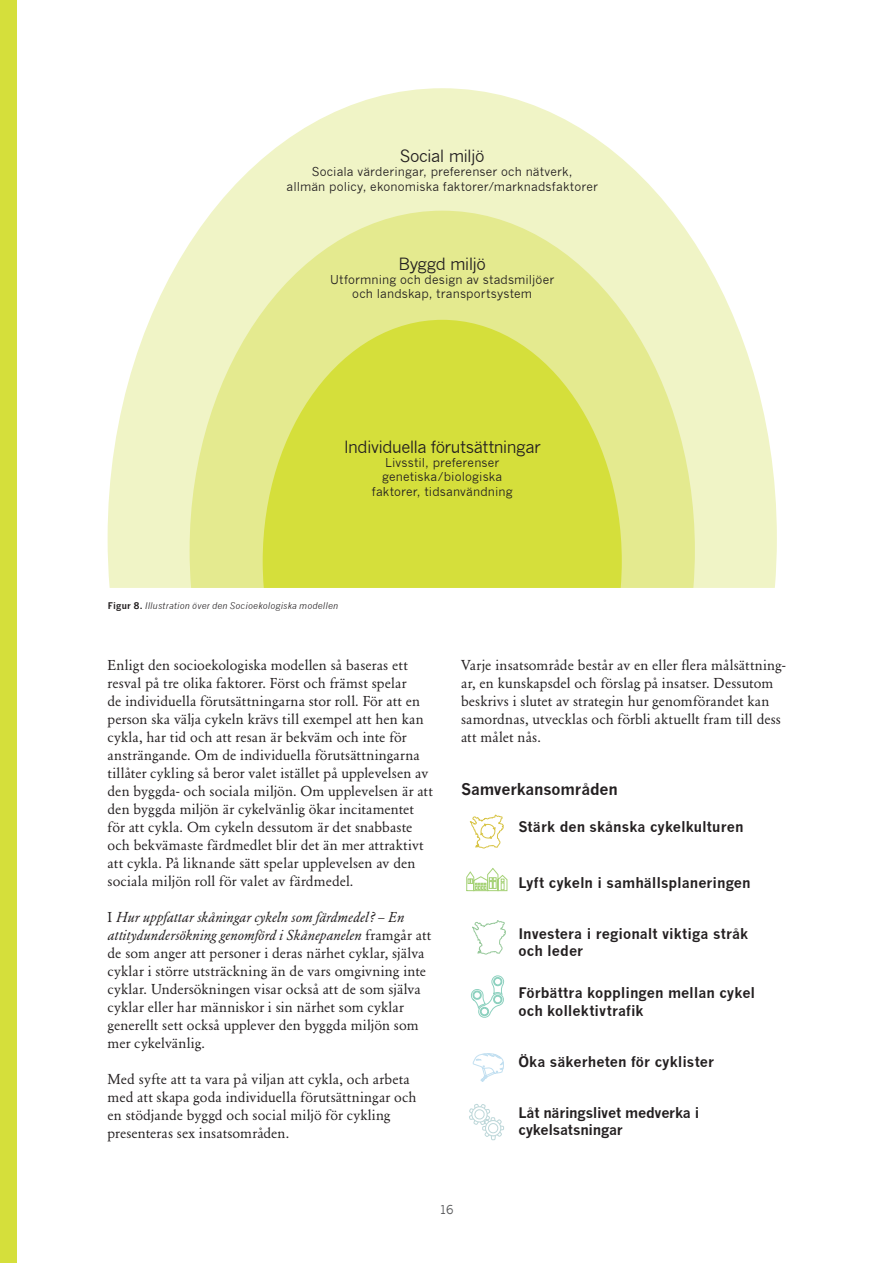
<style>
.page{position:relative;width:893px;height:1263px;background:#fff}
.page>*{position:absolute;margin:0;border:0;box-sizing:border-box;transform-origin:0 0}
.t1{font:16.5px "News Gothic";letter-spacing:-.035em;color:#231f20}
.t2{font:700 15.75px "News Gothic";letter-spacing:-.015em;color:#231f20}
.t3{font:14.25px/18px "Garamond BE";letter-spacing:.01em;color:#231f20}
.t4{font:700 14.25px/17.1px "News Gothic";color:#231f20}
.t5{font:700 14.25px/17.1px "News Gothic";letter-spacing:-.02em;color:#231f20}
.t6{font:12px/14.4px "News Gothic";letter-spacing:.01em;color:#231f20;text-align:center}
.t7{font:12px "News Gothic";color:#57585a}
.t8{font:italic 9px "News Gothic";letter-spacing:.025em;color:#231f20}
.s1{font-weight:700;font-style:normal}
.s2{font-style:italic}
</style>
<div class="page">
<div style="left:0;top:0;width:17px;height:1263px;background:#d5df3b"></div>
<svg style="left:470px;top:814px;width:34px;height:35px"></svg>
<svg style="left:466px;top:868px;width:42px;height:23px"></svg>
<svg style="left:472px;top:920px;width:34px;height:35px"></svg>
<svg style="left:472px;top:1053px;width:32px;height:29px"></svg>
<svg style="left:469px;top:1104px;width:35px;height:37px"></svg>
<svg style="left:471px;top:975px;width:34px;height:43px"></svg>
<svg style="left:108px;top:88px;width:669px;height:500px;fill:#f0f4c6"></svg>
<svg style="left:190px;top:211px;width:505px;height:377px;background:#e8eda4"></svg>
<svg style="left:263px;top:320px;width:359px;height:268px;background:#d7e14b"></svg>
<p class="t1" style="left:400px;top:147px;width:86px">Social miljö</p>
<p class="t6" style="left:287px;top:165px;width:313px">Sociala värderingar, preferenser och nätverk,<br>allmän policy, ekonomiska faktorer/marknadsfaktorer</p>
<p class="t1" style="left:398px;top:254px;width:89px">Byggd miljö</p>
<p class="t6" style="left:330px;top:273px;width:226px">Utformning och design av stadsmiljöer och landskap, transportsystem</p>
<p class="t1" style="left:344px;top:437px;width:198px">Individuella förutsättningar</p>
<p class="t6" style="left:372px;top:455px;width:142px">Livsstil, preferenser genetiska/biologiska faktorer, tidsanvändning</p>
<p class="t8" style="left:108px;top:601px;width:232px"><span class="s1">Figur 8.</span> Illustration över den Socioekologiska modellen</p>
<p class="t3" style="left:108px;top:656px;width:327px">Enligt den socioekologiska modellen så baseras ett resval på tre olika faktorer. Först och främst spelar<br>de individuella förutsättningarna stor roll. För att en person ska välja cykeln krävs till exempel att hen kan cykla, har tid och att resan är bekväm och inte för ansträngande. Om de individuella förutsättningarna tillåter cykling så beror valet istället på upplevelsen av den byggda- och sociala miljön. Om upplevelsen är att den byggda miljön är cykelvänlig ökar incitamentet för att cykla. Om cykeln dessutom är det snabbaste och bekvämaste färdmedlet blir det än mer attraktivt att cykla. På liknande sätt spelar upplevelsen av den sociala miljön roll för valet av färdmedel.</p>
<p class="t3" style="left:108px;top:908px;width:325px">I <span class="s2">Hur uppfattar skåningar cykeln som färdmedel? – En attitydundersökning genomförd i Skånepanelen</span> framgår att de som anger att personer i deras närhet cyklar, själva cyklar i större utsträckning än de vars omgivning inte cyklar. Undersökningen visar också att de som själva cyklar eller har människor i sin närhet som cyklar generellt sett också upplever den byggda miljön som mer cykelvänlig.</p>
<p class="t3" style="left:108px;top:1070px;width:310px">Med syfte att ta vara på viljan att cykla, och arbeta med att skapa goda individuella förutsättningar och en stödjande byggd och social miljö för cykling presenteras sex insatsområden.</p>
<p class="t3" style="left:461px;top:656px;width:326px">Varje insatsområde består av en eller flera målsättning&shy;ar, en kunskapsdel och förslag på insatser. Dessutom beskrivs i slutet av strategin hur genomförandet kan samordnas, utvecklas och förbli aktuellt fram till dess att målet nås.</p>
<p class="t2" style="left:461px;top:779px;width:158px">Samverkansområden</p>
<p class="t4" style="left:518px;top:818px;width:227px">Stärk den skånska cykelkulturen</p>
<p class="t4" style="left:518px;top:873px;width:234px">Lyft cykeln i samhällsplaneringen</p>
<p class="t4" style="left:518px;top:925px;width:231px">Investera i regionalt viktiga stråk och leder</p>
<p class="t4" style="left:518px;top:984px;width:238px">Förbättra kopplingen mellan cykel och kollektivtrafik</p>
<p class="t4" style="left:518px;top:1052px;width:197px">Öka säkerheten för cyklister</p>
<p class="t5" style="left:518px;top:1104px;width:182px">Låt näringslivet medverka i cykelsatsningar</p>
<p class="t7" style="left:439px;top:1203px;width:16px">16</p>
</div>
